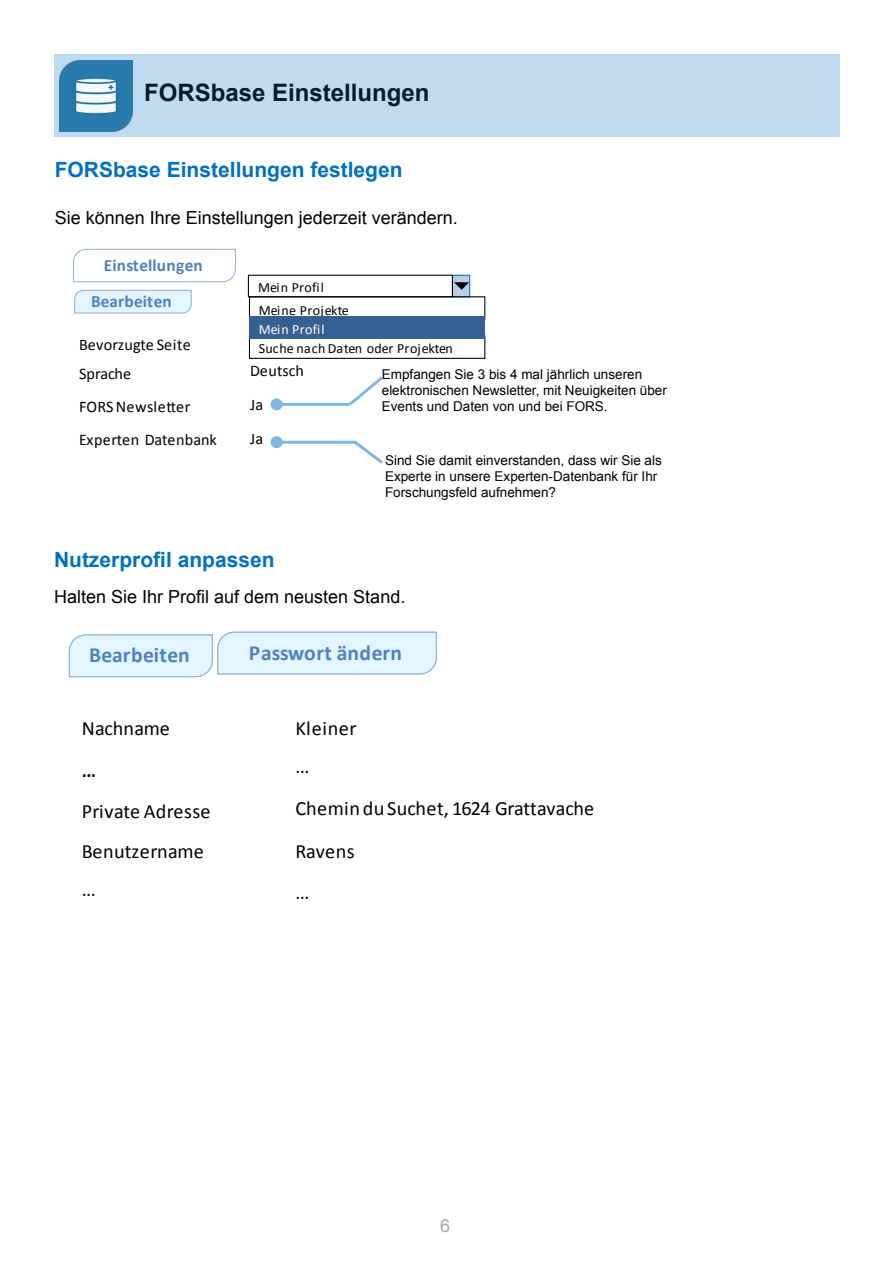
<style>
.page{position:relative;width:893px;height:1263px;background:#fff}
.page>*{position:absolute;margin:0;border:0;box-sizing:border-box;transform-origin:0 0}
.t1{font:700 24px "Arial";color:#000}
.t2{font:700 21.6px "Calibri";letter-spacing:.005em;color:#4f81bd}
.t3{font:700 21px "Arial";color:#0070c0}
.t4{font:20.25px/40.8px "Calibri";letter-spacing:.01em;color:#000}
.t5{font:20.25px/37.8px "Calibri";letter-spacing:.035em;color:#000}
.t6{font:700 20.25px "Calibri";color:#000}
.t7{font:18px "Arial";color:#000}
.t8{font:18px "Arial";color:#a8a8a7}
.t9{font:700 17.25px "Calibri";letter-spacing:.005em;color:#4f81bd}
.t10{font:16.2px/32.7px "Calibri";letter-spacing:.01em;color:#000}
.t11{font:14.1px "Calibri";letter-spacing:.01em;color:#000}
.t12{font:14.1px "Calibri";letter-spacing:.015em;color:#fff}
.t13{font:13.5px/16.2px "Arial";color:#000}
</style>
<div class="page">
<hr style="left:277px;top:403px;width:73px;height:3px;background:#0070c0">
<svg style="left:271px;top:398px;width:12px;height:12px"></svg>
<hr style="left:277px;top:441px;width:79px;height:3px;background:#0070c0">
<svg style="left:271px;top:436px;width:12px;height:12px"></svg>
<svg style="left:346px;top:376px;width:37px;height:30px"></svg>
<svg style="left:351px;top:440px;width:32px;height:24px"></svg>
<div style="left:54px;top:54px;width:785px;height:83px;background:#c0dbef"></div>
<img style="left:60px;top:61px;width:72px;height:70px">
<svg style="left:68px;top:631px;width:369px;height:47px;background:#e2f1fc"></svg>
<svg style="left:74px;top:289px;width:118px;height:25px;background:#deeffa"></svg>
<svg style="left:73px;top:248px;width:163px;height:35px"></svg>
<div style="left:452px;top:275px;width:18px;height:22px;background:#b9cde5"></div>
<div style="left:452px;top:275px;width:18px;height:22px;border:1px solid #0070c0"></div>
<div style="left:249px;top:335px;width:236px;height:24px;border:1px solid #000"></div>
<svg style="left:454px;top:282px;width:15px;height:8px"></svg>
<div style="left:248px;top:275px;width:205px;height:22px;border:1px solid #000"></div>
<div style="left:249px;top:316px;width:235px;height:22px;background:#376092"></div>
<p class="t1" style="left:144px;top:76px;width:287px">FORSbase Einstellungen</p>
<p class="t3" style="left:55px;top:156px;width:349px">FORSbase Einstellungen festlegen</p>
<p class="t7" style="left:55px;top:206px;width:405px">Sie können Ihre Einstellungen jederzeit verändern.</p>
<p class="t9" style="left:104px;top:254px;width:100px">Einstellungen</p>
<p class="t9" style="left:91px;top:290px;width:82px">Bearbeiten</p>
<p class="t10" style="left:79px;top:329px;width:113px">Bevorzugte Seite</p>
<p class="t10" style="left:79px;top:358px;width:139px">Sprache<br>FORSNewsletter<br>Experten Datenbank</p>
<p class="t11" style="left:258px;top:279px;width:67px">Mein Profil</p>
<p class="t12" style="left:259px;top:320px;width:67px">Mein Profil</p>
<p class="t11" style="left:259px;top:301px;width:92px">Meine Projekte</p>
<p class="t11" style="left:259px;top:340px;width:196px">Suche nach Daten oder Projekten</p>
<p class="t10" style="left:250px;top:354px;width:55px;line-height:33.3px">Deutsch<br>Ja</p>
<p class="t10" style="left:250px;top:422px;width:15px">Ja</p>
<p class="t13" style="left:382px;top:366px;width:287px">Empfangen Sie 3 bis 4 mal jährlich unseren elektronischen Newsletter, mit Neuigkeiten über<br>Events und Daten von und bei FORS.</p>
<p class="t13" style="left:385px;top:452px;width:278px">Sind Sie damit einverstanden, dass wir Sie als<br>Experte in unsere Experten-Datenbank für Ihr<br>Forschungsfeld aufnehmen?</p>
<p class="t3" style="left:54px;top:545px;width:222px">Nutzerprofil anpassen</p>
<p class="t7" style="left:54px;top:585px;width:353px">Halten Sie Ihr Profil auf dem neusten Stand.</p>
<h2 class="t2" style="left:89px;top:641px;width:102px">Bearbeiten</h2>
<h2 class="t2" style="left:249px;top:639px;width:155px">Passwort ändern</h2>
<h3 class="t4" style="left:82px;top:708px;width:90px">Nachname</h3>
<h3 class="t5" style="left:295px;top:710px;width:63px">Kleiner …</h3>
<h3 class="t4" style="left:295px;top:788px;width:300px">Chemin du Suchet, 1624 Grattavache</h3>
<h3 class="t6" style="left:82px;top:757px;width:16px">…</h3>
<h3 class="t4" style="left:82px;top:790px;width:130px">Private Adresse<br>Benutzername</h3>
<h3 class="t4" style="left:295px;top:831px;width:61px">Ravens</h3>
<h3 class="t4" style="left:82px;top:868px;width:15px">…</h3>
<h3 class="t4" style="left:295px;top:871px;width:15px">…</h3>
<p class="t8" style="left:440px;top:1214px;width:12px">6</p>
</div>
